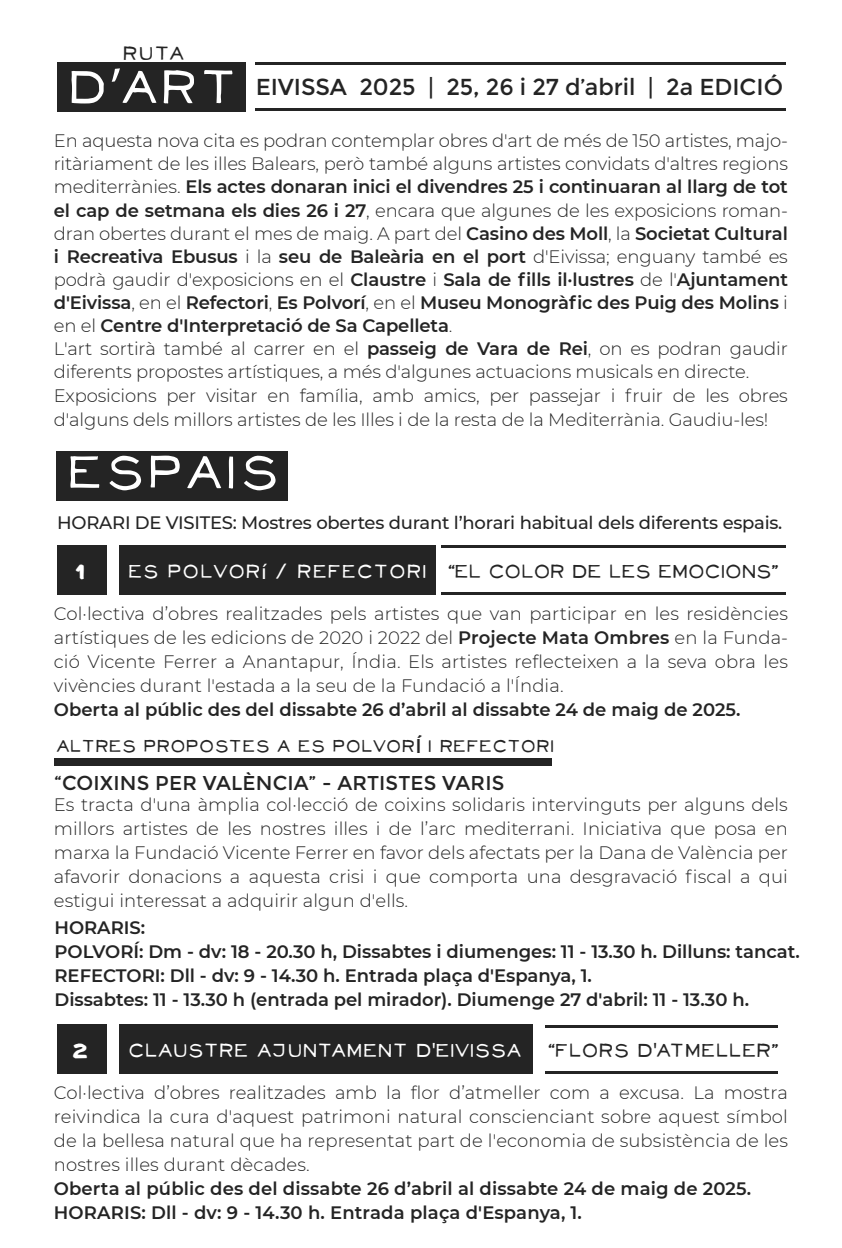
<style>
.page{position:relative;width:842px;height:1248px;background:#fff}
.page>*{position:absolute;margin:0;border:0;box-sizing:border-box;transform-origin:0 0}
.t1{font:55.2px "Neo Retro Fill";color:#fff}
.t2{font:23px "Montserrat";letter-spacing:-.005em;color:#242424}
.t3{font:22.2px "Neo Retro Fill";color:#242424}
.t4{font:22px "Neo Retro Fill";letter-spacing:-.035em;color:#fff}
.t5{font:22px "Neo Retro Fill";letter-spacing:-.06em;color:#242424}
.t6{font:22px "Neo Retro Shadow";color:#fff}
.t7{font:20px "Neo Retro Fill";letter-spacing:-.04em;color:#242424}
.t8{font:20px "Montserrat";letter-spacing:.01em;color:#242424}
.t9{font:300 18px/23.2px "Montserrat";letter-spacing:-.005em;color:#242424;text-align:justify}
.t10{font:600 18px/24px "Montserrat";color:#242424}
.t11{font:500 18px "Montserrat";letter-spacing:-.015em;color:#242424}
.s1{font-family:"Myriad Pro"}
.s2{font-weight:600}
.s3{font-family:"Montserrat";font-size:20px}
.s4{font-family:"Montserrat"}
.s5{font-family:"Montserrat";font-size:20px;color:#242424}
.s6{color:#242424}
.s7{font-family:"Myriad Pro";color:#242424}
</style>
<div class="page">
<div style="left:57px;top:62px;width:189px;height:49px;background:#242424"></div>
<div style="left:56px;top:451px;width:232px;height:49px;background:#242424"></div>
<hr style="left:256px;top:62px;width:530px;height:2px;background:#242424">
<hr style="left:256px;top:108px;width:530px;height:3px;background:#242424">
<div style="left:120px;top:545px;width:316px;height:49px;background:#242424"></div>
<div style="left:57px;top:545px;width:50px;height:49px;background:#242424"></div>
<hr style="left:441px;top:545px;width:345px;height:3px;background:#242424">
<hr style="left:441px;top:591px;width:345px;height:3px;background:#242424">
<div style="left:120px;top:1024px;width:413px;height:49px;background:#242424"></div>
<div style="left:57px;top:1024px;width:50px;height:49px;background:#242424"></div>
<hr style="left:545px;top:1024px;width:232px;height:3px;background:#242424">
<hr style="left:545px;top:1071px;width:232px;height:2px;background:#242424">
<div style="left:55px;top:758px;width:497px;height:8px;background:#242424"></div>
<p class="t3" style="left:123px;top:42px;width:64px">RUTA</p>
<h1 class="t1" style="left:68px;top:59px;width:173px">D<span class="s1">’</span>ART</h1>
<p class="t2" style="left:256px;top:74px;width:529px">EIVISSA 2025 | 25, 26 i 27 d’abril | 2a EDICIÓ</p>
<p class="t9" style="left:54px;top:129px;width:736px;text-align:left">En aquesta nova cita es podran contemplar obres d'art de més de 150 artistes, majo&shy;ritàriament de les illes Balears, però també alguns artistes convidats d'altres regions mediterrànies. <span class="s2">Els actes donaran inici el divendres 25 i continuaran al llarg de tot el cap de setmana els dies 26 i 27</span>, encara que algunes de les exposicions roman&shy;dran obertes durant el mes de maig. A part del <span class="s2">Casino des Moll</span>, la <span class="s2">Societat Cultural i Recreativa Ebusus</span> i la <span class="s2">seu de Baleària en el port</span> d'Eivissa; enguany també es podrà gaudir d'exposicions en el <span class="s2">Claustre</span> i <span class="s2">Sala de fills il·lustres</span> de l'<span class="s2">Ajuntament d'Eivissa</span>, en el <span class="s2">Refectori</span>, <span class="s2">Es Polvorí</span>, en el <span class="s2">Museu Monogràfic des Puig des Molins</span> i en el <span class="s2">Centre d'Interpretació de Sa Capelleta</span>.<br>L'art sortirà també al carrer en el <span class="s2">passeig de Vara de Rei</span>, on es podran gaudir diferents propostes artístiques, a més d'algunes actuacions musicals en directe.<br>Exposicions per visitar en família, amb amics, per passejar i fruir de les obres d'alguns dels millors artistes de les Illes i de la resta de la Mediterrània. Gaudiu-les!</p>
<h1 class="t1" style="left:67px;top:444px;width:216px">ESPAIS</h1>
<p class="t11" style="left:57px;top:510px;width:727px">HORARI DE VISITES: Mostres obertes durant l’horari habitual dels diferents espais.</p>
<p class="t6" style="left:75px;top:559px;width:11px">1</p>
<p class="t4" style="left:128px;top:560px;width:301px">ES POLVOR<span class="s1">í</span> / REFECTORI</p>
<p class="t9" style="left:54px;top:601px;width:736px;line-height:24px">Col·lectiva d’obres realitzades pels artistes que van participar en les residències artístiques de les edicions de 2020 i 2022 del <span class="s2">Projecte Mata Ombres</span> en la Funda&shy;ció Vicente Ferrer a Anantapur, Índia. Els artistes reflecteixen a la seva obra les vivències durant l'estada a la seu de la Fundació a l'Índia.</p>
<p class="t10" style="left:54px;top:696px;width:688px">Oberta al públic des del dissabte 26 d’abril al dissabte 24 de maig de 2025.</p>
<p class="t5" style="left:448px;top:560px;width:332px"><span class="s3">“</span>EL COLOR DE LES EMOCIONS<span class="s3">”</span></p>
<p class="t7" style="left:56px;top:735px;width:500px">ALTRES PROPOSTES A ES POLVOR<span class="s4">Í</span> I REFECTORI</p>
<p class="t8" style="left:54px;top:771px;width:451px">“COIXINS PER VALÈNCIA” - ARTISTES VARIS</p>
<p class="t9" style="left:54px;top:792px;width:736px;line-height:24px">Es tracta d'una àmplia col·lecció de coixins solidaris intervinguts per alguns dels millors artistes de les nostres illes i de l’arc mediterrani. Iniciativa que posa en marxa la Fundació Vicente Ferrer en favor dels afectats per la Dana de València per afavorir donacions a aquesta crisi i que comporta una desgravació fiscal a qui estigui interessat a adquirir algun d'ells.</p>
<p class="t10" style="left:55px;top:914px;width:747px">HORARIS:<br>POLVORÍ: Dm - dv: 18 - 20.30 h, Dissabtes i diumenges: 11 - 13.30 h. Dilluns: tancat.<br>REFECTORI: Dll - dv: 9 - 14.30 h. Entrada plaça d'Espanya, 1.<br>Dissabtes: 11 - 13.30 h (entrada pel mirador). Diumenge 27 d'abril: 11 - 13.30 h.</p>
<p class="t6" style="left:72px;top:1039px;width:17px">2</p>
<p class="t4" style="left:128px;top:1039px;width:652px">CLAUSTRE AJUNTAMENT D<span class="s1">'</span>EIVISSA <span class="s5">“</span><span class="s6">FLORS D</span><span class="s7">'</span><span class="s6">ATMELLER</span><span class="s5">”</span></p>
<p class="t9" style="left:54px;top:1080px;width:736px;line-height:24px">Col·lectiva d’obres realitzades amb la flor d’atmeller com a excusa. La mostra reivindica la cura d'aquest patrimoni natural conscienciant sobre aquest símbol de la bellesa natural que ha representat part de l'economia de subsistència de les nostres illes durant dècades.</p>
<p class="t10" style="left:54px;top:1175px;width:699px">Oberta al públic des del dissabte 26 d’abril al dissabte 24 de maig de 2025.<br>HORARIS: Dll - dv: 9 - 14.30 h. Entrada plaça d'Espanya, 1.</p>
</div>
